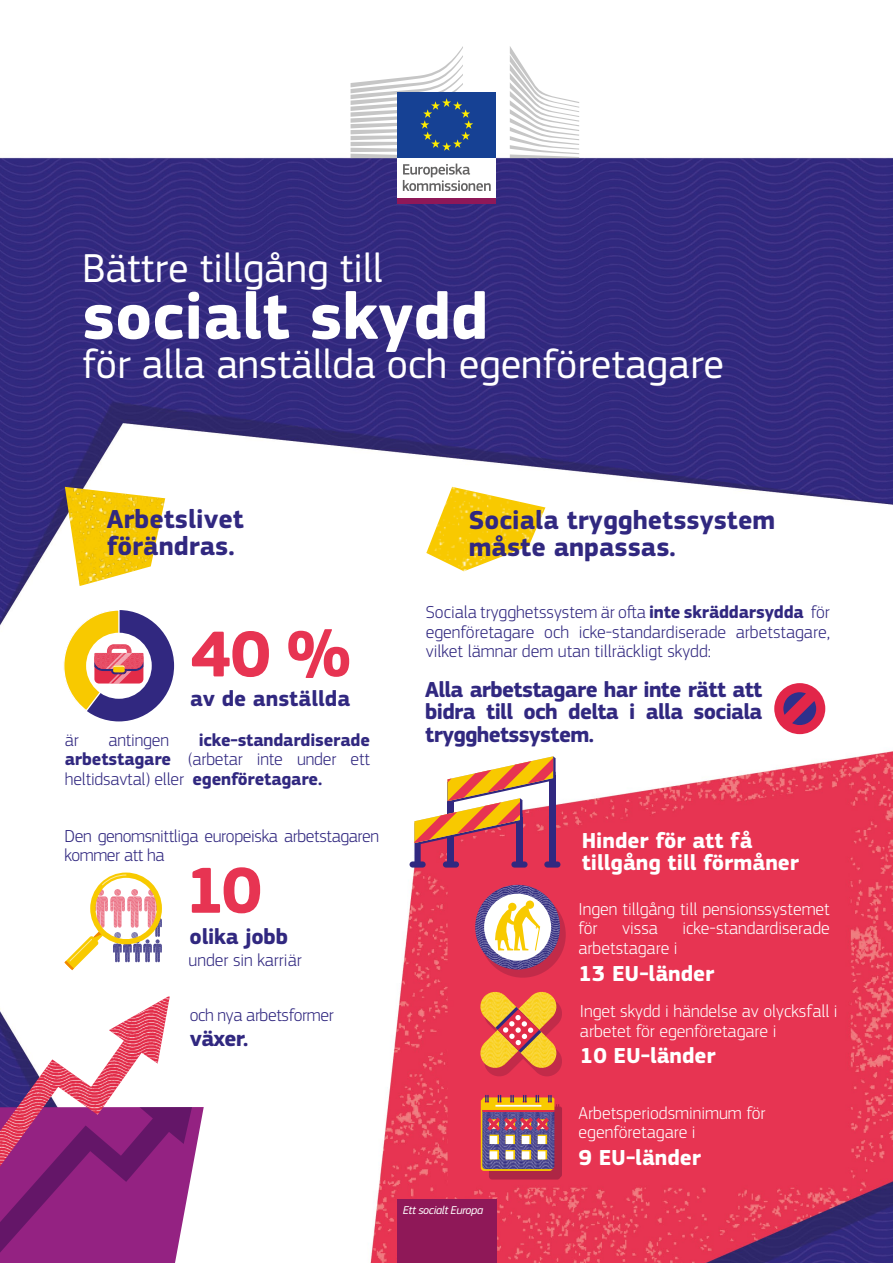
<style>
.page{position:relative;width:893px;height:1263px;background:#fff}
.page>*{position:absolute;margin:0;border:0;box-sizing:border-box;transform-origin:0 0}
.t1{font:700 67.5px "EC Square Sans Pro";color:#fff}
.P1a{font:700 67.5px "EC Square Sans Pro";color:#e73452}
.t2{font:42px "EC Square Sans Pro";color:#fff}
.t3{font:700 27px/27px "EC Square Sans Pro";color:#312880}
.t4{font:700 22.5px/22.5px "EC Square Sans Pro";letter-spacing:-.03em;color:#312880;text-align:justify}
.t5{font:700 22.5px/22.5px "EC Square Sans Pro";color:#fff}
.t6{font:700 22.5px "EC Square Sans Pro";color:#312880}
.t7{font:700 22.5px "EC Square Sans Pro";letter-spacing:-.01em;color:#312880}
.Body{font:300 18px/19.5px "EC Square Sans Pro";letter-spacing:-.01em;color:#312880;text-align:justify}
.Body-2{font:300 18px/19.5px "EC Square Sans Pro";color:#fff}
.Body-3{font:700 18px/19.5px "EC Square Sans Pro";letter-spacing:-.01em;color:#312880;text-align:justify}
.Policy_Tab{font:italic 11.7px "EC Square Sans Pro";letter-spacing:-.03em;color:#fff}
.s1{font-weight:300}
.s2{font-weight:700}
</style>
<div class="page">
<img style="left:0;top:57px;width:893px;height:1206px">
<div style="left:397px;top:1199px;width:100px;height:64px;background:#8f1858"></div>
<svg style="left:774px;top:683px;width:51px;height:51px"></svg>
<img style="left:426px;top:487px;width:119px;height:84px">
<img style="left:65px;top:487px;width:100px;height:99px">
<svg style="left:64px;top:872px;width:98px;height:98px"></svg>
<div style="left:64px;top:610px;width:110px;height:111px;background:#312880;border-radius:50%"></div>
<svg style="left:86px;top:633px;width:66px;height:66px"></svg>
<svg style="left:62px;top:609px;width:81px;height:103px"></svg>
<svg style="left:0;top:996px;width:204px;height:267px"></svg>
<img style="left:0;top:996px;width:170px;height:170px">
<svg style="left:480px;top:892px;width:86px;height:86px"></svg>
<img style="left:475px;top:885px;width:85px;height:84px;border-radius:42px">
<div style="left:484px;top:894px;width:67px;height:67px;background:#fff;border-radius:50%"></div>
<svg style="left:495px;top:900px;width:45px;height:50px"></svg>
<svg style="left:479px;top:990px;width:84px;height:88px;background:#e57e45"></svg>
<svg style="left:481px;top:1095px;width:81px;height:84px;background:#a16a6d"></svg>
<div style="left:544px;top:861px;width:16px;height:6px;background:#312880;border-radius:3px"></div>
<div style="left:511px;top:861px;width:17px;height:6px;background:#312880;border-radius:3px"></div>
<div style="left:443px;top:861px;width:16px;height:6px;background:#312880;border-radius:3px"></div>
<div style="left:410px;top:861px;width:16px;height:6px;background:#312880;border-radius:3px"></div>
<svg style="left:414px;top:756px;width:142px;height:108px"></svg>
<div style="left:397px;top:156px;width:99px;height:44px;background:#fff"></div>
<div style="left:397px;top:92px;width:99px;height:66px;background:#164194"></div>
<svg style="left:351px;top:46px;width:122px;height:112px"></svg>
<div style="left:397px;top:199px;width:99px;height:5px;background:#8f1858"></div>
<svg style="left:510px;top:46px;width:69px;height:112px"></svg>
<svg style="left:403px;top:164px;width:88px;height:27px"></svg>
<h1 class="t2" style="left:82px;top:243px;width:302px">Bättre tillgång till</h1>
<h1 class="t1" style="left:82px;top:276px;width:407px">socialt skydd</h1>
<h1 class="t2" style="left:82px;top:339px;width:643px">för alla anställda och egenföretagare</h1>
<h2 class="t3" style="left:107px;top:507px;width:138px">Arbetslivet förändras.</h2>
<p class="P1a" style="left:191px;top:614px;width:162px">40 %</p>
<h2 class="t6" style="left:190px;top:685px;width:162px">av de anställda</h2>
<p class="Body-3" style="left:65px;top:730px;width:307px;text-indent:134px">icke-standardiserade arbetstagare <span class="s1">(arbetar inte under ett heltidsavtal) eller</span> egenföretagare.</p>
<p class="Body" style="left:65px;top:730px;width:15px">är</p>
<p class="Body" style="left:108px;top:730px;width:62px">antingen</p>
<p class="Body" style="left:64px;top:826px;width:316px">Den genomsnittliga europeiska arbetstagaren kommer att ha</p>
<p class="P1a" style="left:185px;top:850px;width:78px">10</p>
<h2 class="t7" style="left:190px;top:923px;width:100px">olika jobb</h2>
<p class="Body" style="left:189px;top:950px;width:115px">under sin karriär</p>
<p class="Body" style="left:190px;top:1005px;width:145px">och nya arbetsformer</p>
<h2 class="t4" style="left:190px;top:1028px;width:60px">växer.</h2>
<h2 class="t3" style="left:469px;top:507px;width:308px">Sociala trygghetssystem måste anpassas.</h2>
<p class="Body" style="left:426px;top:603px;width:406px">Sociala trygghetssystem är ofta <span class="s2">inte skräddarsydda</span> för egenföretagare och icke-standardiserade arbetstagare, vilket lämnar dem utan tillräckligt skydd:</p>
<h2 class="t4" style="left:425px;top:679px;width:339px">Alla arbetstagare har inte rätt att bidra till och delta i alla sociala trygghetssystem.</h2>
<h2 class="t5" style="left:582px;top:830px;width:219px">Hinder för att få tillgång till förmåner</h2>
<p class="Body-2" style="left:578px;top:899px;width:253px">Ingen tillgång till pensionssystemet för</p>
<p class="Body-2" style="left:622px;top:918px;width:37px">vissa</p>
<p class="Body-2" style="left:682px;top:918px;width:149px">icke-standardiserade</p>
<p class="Body-2" style="left:578px;top:938px;width:101px">arbetstagare i</p>
<h2 class="t5" style="left:578px;top:963px;width:137px">13 EU-länder</h2>
<p class="Body-2" style="left:580px;top:1001px;width:259px">Inget skydd i händelse av olycksfall i arbetet för egenföretagare i</p>
<h2 class="t5" style="left:580px;top:1045px;width:137px">10 EU-länder</h2>
<p class="Policy_Tab" style="left:403px;top:1203px;width:82px">Ett socialt Europa</p>
<p class="Body-2" style="left:579px;top:1103px;width:188px">Arbetsperiodsminimum för egenföretagare i</p>
<h2 class="t5" style="left:579px;top:1147px;width:124px">9 EU-länder</h2>
</div>
